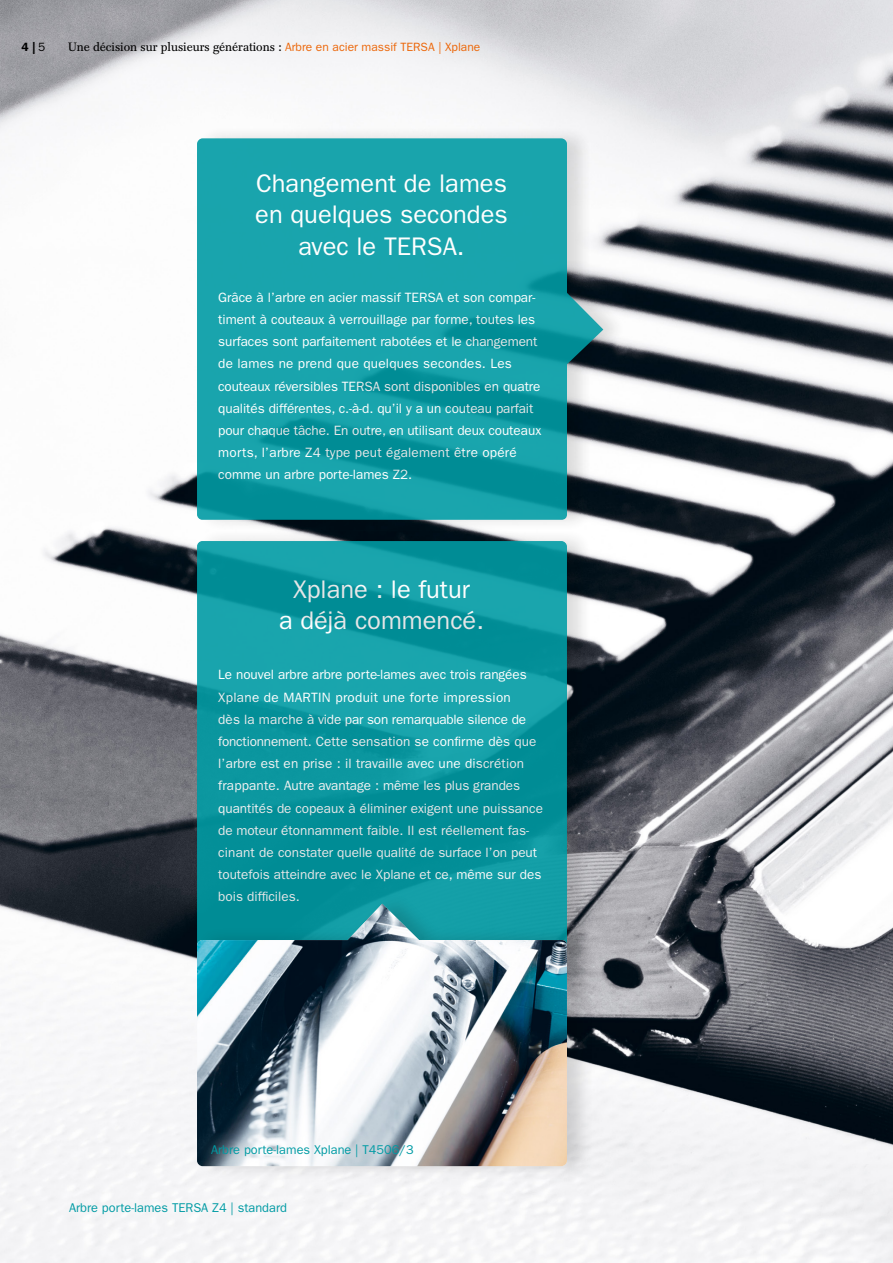
<style>
.page{position:relative;width:893px;height:1263px;background:#fff}
.page>*{position:absolute;margin:0;border:0;box-sizing:border-box;transform-origin:0 0}
.t1{font:25.5px/31.5px "ITC Franklin Gothic Std";color:#fff;text-align:center}
.t2{font:13.5px/22.2px "ITC Franklin Gothic Std";color:#fff}
.t3{font:12.75px "ITC Franklin Gothic Std";color:#009ba4}
.t4{font:12px "Franklin Antiqua BQ";color:#000}
.t5{font:600 12px "ITC Franklin Gothic Std";color:#000}
.s1{font-family:"ITC Franklin Gothic Std";color:#ec6608}
.s2{font-weight:400}
.s3{font-family:"ITC Franklin Gothic Std"}
</style>
<div class="page">
<img style="left:0;top:0;width:893px;height:1263px">
<div style="left:196px;top:527px;width:398px;height:437px;background:#000;opacity:.15"></div>
<svg style="left:197px;top:541px;width:370px;height:350px"></svg>
<div style="left:196px;top:124px;width:432px;height:410px;background:#000;opacity:.15"></div>
<svg style="left:197px;top:138px;width:406px;height:382px;fill:#19a4ac"></svg>
<div style="left:195px;top:891px;width:399px;height:289px;background:#000;opacity:.15"></div>
<img style="left:197px;top:904px;width:370px;height:262px">
<div style="left:194px;top:1127px;width:236px;height:46px;background:#fff;opacity:.9"></div>
<p class="t4" style="left:68px;top:40px;width:414px">Une décision sur plusieurs générations : <span class="s1">Arbre en acier massif TERSA | Xplane</span></p>
<p class="t5" style="left:21px;top:39px;width:26px">4 | <span class="s2">5</span></p>
<p class="t4" style="left:68px;top:40px;width:282px">Eine Entscheidung für Generationen: <span class="s3">Formatkreissäg</span></p>
<h1 class="t1" style="left:255px;top:168px;width:254px">Changement de lames en quelques secondes avec le TERSA.</h1>
<p class="t2" style="left:218px;top:286px;width:325px">Grâce à l’arbre en acier massif TERSA et son compar&shy;timent à couteaux à verrouillage par forme, toutes les surfaces sont parfaitement rabotées et le changement de lames ne prend que quelques secondes. Les couteaux réversibles TERSA sont disponibles en quatre qualités différentes, c.-à-d. qu’il y a un couteau parfait pour chaque tâche. En outre, en utilisant deux couteaux morts, l’arbre Z4 type peut également être opéré comme un arbre porte-lames Z2.</p>
<h1 class="t1" style="left:279px;top:574px;width:207px">Xplane : le futur<br>a déjà commencé.</h1>
<p class="t2" style="left:218px;top:664px;width:326px">Le nouvel arbre arbre porte-lames avec trois rangées Xplane de MARTIN produit une forte impression<br>dès la marche à vide par son remarquable silence de fonctionnement. Cette sensation se confirme dès que l’arbre est en prise : il travaille avec une discrétion frappante. Autre avantage : même les plus grandes quantités de copeaux à éliminer exigent une puissance de moteur étonnamment faible. Il est réellement fas&shy;cinant de constater quelle qualité de surface l’on peut toutefois atteindre avec le Xplane et ce, même sur des bois difficiles.</p>
<p class="t3" style="left:211px;top:1143px;width:204px">Arbre porte-lames Xplane | T4506/3</p>
<p class="t3" style="left:69px;top:1200px;width:219px">Arbre porte-lames TERSA Z4 | standard</p>
</div>
